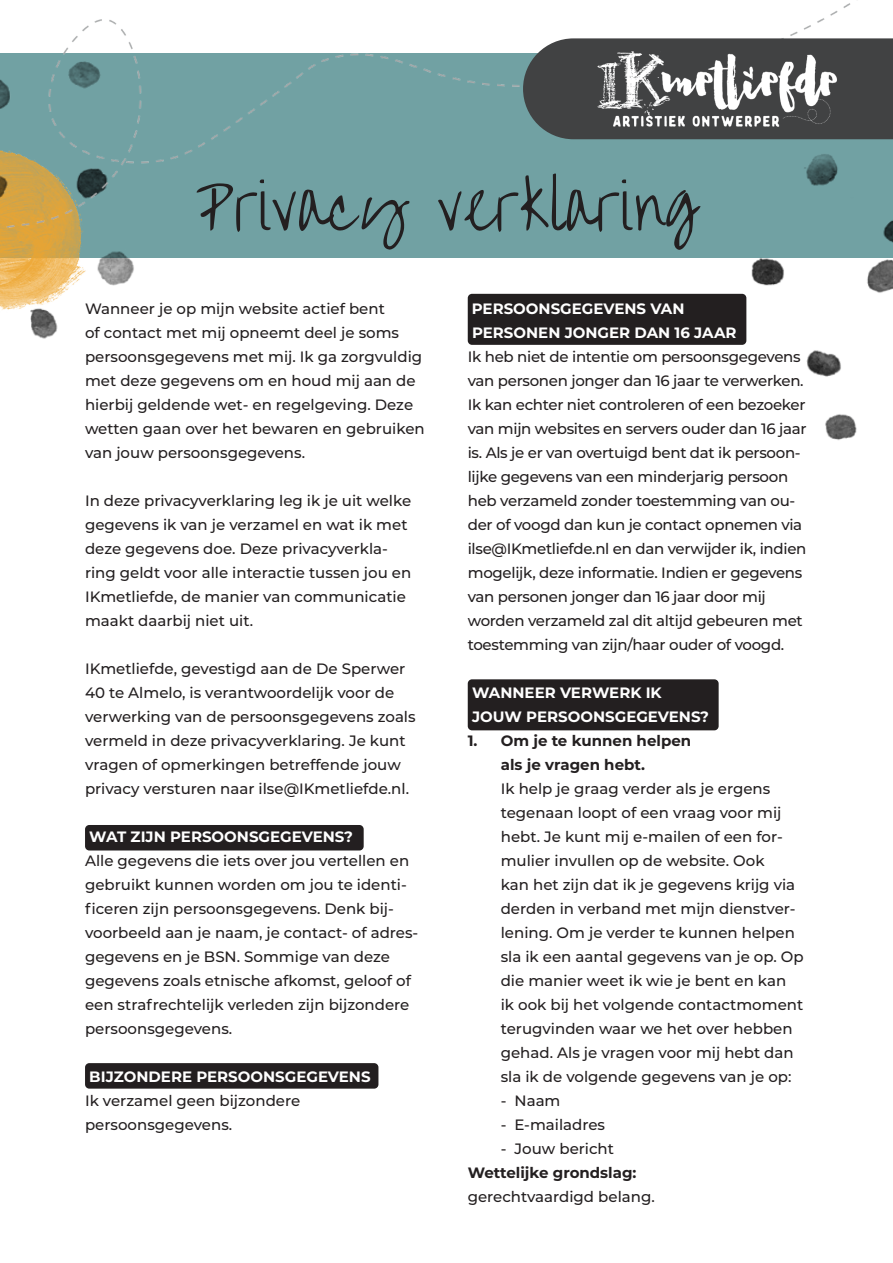
<style>
.page{position:relative;width:893px;height:1263px;background:#fff}
.page>*{position:absolute;margin:0;border:0;box-sizing:border-box;transform-origin:0 0}
.t1{font:75px "Liu Jian Mao Cao";color:#231f20}
.t2{font:500 15px/24px "Montserrat";color:#231f20}
.t3{font:500 15px/24px "Montserrat";letter-spacing:-.02em;color:#231f20}
.t4{font:700 15px/24px "Montserrat";color:#fff}
.t5{font:700 15px/24px "Montserrat";color:#231f20}
</style>
<div class="page">
<div style="left:468px;top:679px;width:251px;height:51px;background:#231f20;border-radius:4px"></div>
<div style="left:85px;top:1063px;width:293px;height:26px;background:#231f20;border-radius:4px"></div>
<div style="left:85px;top:825px;width:279px;height:25px;background:#231f20;border-radius:4px"></div>
<img style="left:825px;top:414px;width:32px;height:26px">
<img style="left:0;top:3px;width:893px;height:374px">
<svg style="left:523px;top:38px;width:370px;height:101px;background:#4a4d4e"></svg>
<img style="left:575px;top:46px;width:279px;height:80px">
<h1 class="t1" style="left:196px;top:156px;width:503px">Privacy verklaring</h1>
<p class="t2" style="left:85px;top:296px;width:341px">Wanneer je op mijn website actief bent<br>of contact met mij opneemt deel je soms persoonsgegevens met mij. Ik ga zorgvuldig met deze gegevens om en houd mij aan de hierbij geldende wet- en regelgeving. Deze wetten gaan over het bewaren en gebruiken van jouw persoonsgegevens.</p>
<p class="t2" style="left:85px;top:488px;width:328px">In deze privacyverklaring leg ik je uit welke gegevens ik van je verzamel en wat ik met deze gegevens doe. Deze privacyverkla&shy;ring geldt voor alle interactie tussen jou en IKmetliefde, de manier van communicatie maakt daarbij niet uit.</p>
<p class="t2" style="left:85px;top:656px;width:332px">IKmetliefde, gevestigd aan de De Sperwer 40 te Almelo, is verantwoordelijk voor de verwerking van de persoonsgegevens zoals vermeld in deze privacyverklaring. Je kunt vragen of opmerkingen betreffende jouw privacy versturen naar ilse@IKmetliefde.nl.</p>
<p class="t4" style="left:89px;top:824px;width:265px">WAT ZIJN PERSOONSGEGEVENS?</p>
<p class="t2" style="left:85px;top:848px;width:335px">Alle gegevens die iets over jou vertellen en gebruikt kunnen worden om jou te identi&shy;ficeren zijn persoonsgegevens. Denk bij&shy;voorbeeld aan je naam, je contact- of adres&shy;gegevens en je BSN. Sommige van deze gegevens zoals etnische afkomst, geloof of een strafrechtelijk verleden zijn bijzondere persoonsgegevens.</p>
<p class="t4" style="left:89px;top:1064px;width:283px">BIJZONDERE PERSOONSGEGEVENS</p>
<p class="t2" style="left:85px;top:1088px;width:217px">Ik verzamel geen bijzondere persoonsgegevens.</p>
<p class="t4" style="left:472px;top:296px;width:266px">PERSOONSGEGEVENS VAN<br>PERSONEN JONGER DAN 16 JAAR</p>
<p class="t3" style="left:468px;top:344px;width:340px">Ik heb niet de intentie om persoonsgegevens van personen jonger dan 16 jaar te verwerken.<br>Ik kan echter niet controleren of een bezoeker van mijn websites en servers ouder dan 16 jaar is. Als je er van overtuigd bent dat ik persoon&shy;lijke gegevens van een minderjarig persoon heb verzameld zonder toestemming van ou&shy;der of voogd dan kun je contact opnemen via ilse@IKmetliefde.nl en dan verwijder ik, indien mogelijk, deze informatie. Indien er gegevens van personen jonger dan 16 jaar door mij worden verzameld zal dit altijd gebeuren met toestemming van zijn/haar ouder of voogd.</p>
<p class="t4" style="left:472px;top:680px;width:239px">WANNEER VERWERK IK<br>JOUW PERSOONSGEGEVENS?</p>
<p class="t5" style="left:501px;top:728px;width:192px;text-indent:-33px">1. Om je te kunnen helpen als je vragen hebt.</p>
<p class="t2" style="left:501px;top:776px;width:305px">Ik help je graag verder als je ergens tegenaan loopt of een vraag voor mij hebt. Je kunt mij e-mailen of een for&shy;mulier invullen op de website. Ook<br>kan het zijn dat ik je gegevens krijg via derden in verband met mijn dienstver&shy;lening. Om je verder te kunnen helpen sla ik een aantal gegevens van je op. Op die manier weet ik wie je bent en kan<br>ik ook bij het volgende contactmoment terugvinden waar we het over hebben gehad. Als je vragen voor mij hebt dan sla ik de volgende gegevens van je op:</p>
<p class="t2" style="left:501px;top:1088px;width:61px">- Naam</p>
<p class="t2" style="left:501px;top:1112px;width:106px">- E-mailadres</p>
<p class="t2" style="left:501px;top:1136px;width:115px">- Jouw bericht</p>
<p class="t5" style="left:468px;top:1160px;width:170px">Wettelijke grondslag:</p>
<p class="t2" style="left:468px;top:1184px;width:189px">gerechtvaardigd belang.</p>
</div>
